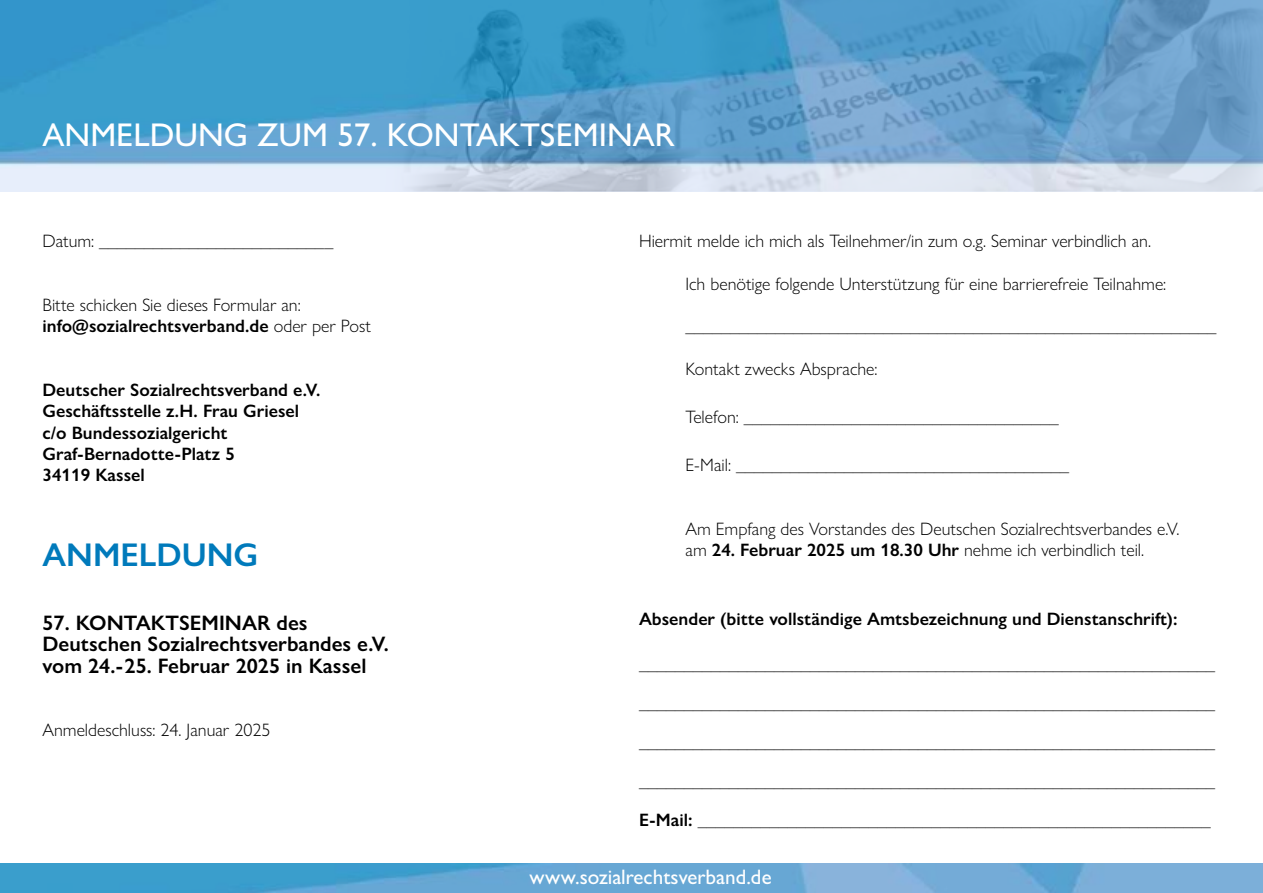
<style>
.page{position:relative;width:1263px;height:893px;background:#fff}
.page>*{position:absolute;margin:0;border:0;box-sizing:border-box;transform-origin:0 0}
.t1{font:500 33px "Gill Sans Nova";color:#fff}
.t2{font:600 33px "Gill Sans Nova";color:#007abb}
.t3{font:600 21px/21.3px "Gill Sans Nova";color:#000}
.t4{font:500 21px "Gill Sans Nova";color:#fff}
.t5{font:300 18px/39px "Gill Sans Nova";color:#000}
.t6{font:600 18px/21.3px "Gill Sans Nova";color:#000}
.s1{font-weight:600}
</style>
<div class="page">
<img style="left:0;top:0;width:1263px;height:191px">
<img style="left:0;top:863px;width:1263px;height:30px">
<h1 class="t1" style="left:43px;top:114px;width:634px">ANMELDUNG ZUM 57. KONTAKTSEMINAR</h1>
<p class="t5" style="left:43px;top:221px;width:292px">Datum: __________________________</p>
<p class="t5" style="left:43px;top:294px;width:330px;line-height:21.3px">Bitte schicken Sie dieses Formular an: <span class="s1">info@sozialrechtsverband.de</span> oder per Post</p>
<p class="t6" style="left:43px;top:379px;width:279px">Deutscher Sozialrechtsverband e.V.<br>Geschäftsstelle z.H. Frau Griesel c/o Bundessozialgericht<br>Graf-Bernadotte-Platz 5<br>34119 Kassel</p>
<h1 class="t2" style="left:43px;top:535px;width:218px">ANMELDUNG</h1>
<p class="t3" style="left:43px;top:612px;width:348px">57. KONTAKTSEMINAR des<br>Deutschen Sozialrechtsverbandes e.V. vom 24.-25. Februar 2025 in Kassel</p>
<p class="t5" style="left:43px;top:711px;width:229px">Anmeldeschluss: 24. Januar 2025</p>
<p class="t5" style="left:639px;top:221px;width:513px">Hiermit melde ich mich als Teilnehmer/in zum o.g. Seminar verbindlich an.</p>
<p class="t5" style="left:685px;top:264px;width:482px">Ich benötige folgende Unterstützung für eine barrierefreie Teilnahme:</p>
<p class="t5" style="left:685px;top:306px;width:533px">___________________________________________________________</p>
<p class="t5" style="left:685px;top:349px;width:193px">Kontakt zwecks Absprache:</p>
<p class="t5" style="left:685px;top:397px;width:375px">Telefon: ___________________________________</p>
<p class="t5" style="left:685px;top:445px;width:385px">E-Mail: _____________________________________</p>
<p class="t5" style="left:685px;top:518px;width:495px;line-height:21.3px">Am Empfang des Vorstandes des Deutschen Sozialrechtsverbandes e.V. am <span class="s1">24. Februar 2025 um 18.30 Uhr</span> nehme ich verbindlich teil.</p>
<p class="t6" style="left:639px;top:608px;width:540px">Absender (bitte vollständige Amtsbezeichnung und Dienstanschrift):</p>
<p class="t5" style="left:639px;top:644px;width:577px;text-align:justify">________________________________________________________________ ________________________________________________________________ ________________________________________________________________ ________________________________________________________________ <span class="s1">E-Mail:</span> _________________________________________________________</p>
<p class="t4" style="left:529px;top:864px;width:244px">www.sozialrechtsverband.de</p>
</div>
